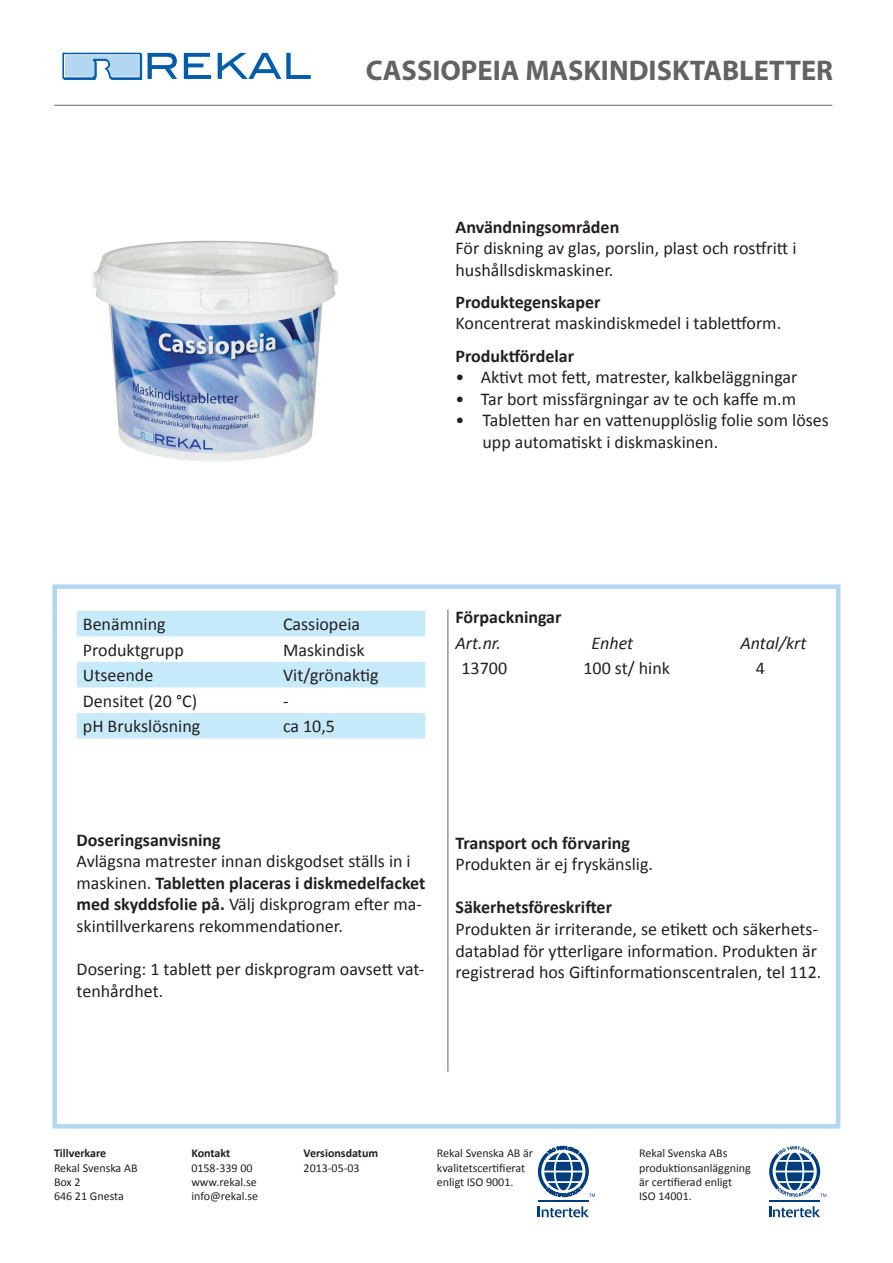
<style>
.page{position:relative;width:893px;height:1263px;background:#fff}
.page>*{position:absolute;margin:0;border:0;box-sizing:border-box;transform-origin:0 0}
.t1{font:700 28.5px "Myriad Pro";color:#636366}
.t2{font:18px/21.6px "Calibri";color:#231f20}
.t3{font:700 18px "Calibri";color:#231f20}
.t4{font:italic 18px "Calibri";color:#231f20}
.t5{font:12px/14.4px "Calibri";color:#231f20}
.t6{font:700 12px "Calibri";color:#231f20}
.s1{font-weight:700}
</style>
<div class="page">
<div style="left:52px;top:584px;width:788px;height:544px;border:4px solid #b2d7f1"></div>
<img style="left:92px;top:240px;width:246px;height:221px">
<svg style="left:148px;top:53px;width:29px;height:26px"></svg>
<svg style="left:184px;top:53px;width:27px;height:26px"></svg>
<svg style="left:218px;top:53px;width:93px;height:26px"></svg>
<svg style="left:63px;top:53px;width:79px;height:26px;background:#9dc6e5"></svg>
<hr style="left:54px;top:105px;width:778px;height:1px;background:#636366">
<hr style="left:447px;top:609px;width:1px;height:462px;background:#636366">
<svg style="left:77px;top:611px;width:348px;height:127px"></svg>
<svg style="left:769px;top:1206px;width:51px;height:11px"></svg>
<hr style="left:769px;top:1201px;width:51px;height:1px;background:#013d7d">
<svg style="left:769px;top:1146px;width:57px;height:51px"></svg>
<svg style="left:538px;top:1206px;width:51px;height:11px"></svg>
<hr style="left:538px;top:1201px;width:51px;height:1px;background:#013d7d">
<svg style="left:538px;top:1146px;width:57px;height:51px"></svg>
<h1 class="t1" style="left:366px;top:52px;width:469px">CASSIOPEIA MASKINDISKTABLETTER</h1>
<p class="t3" style="left:455px;top:215px;width:165px">Användningsområden</p>
<p class="t2" style="left:455px;top:237px;width:342px">För diskning av glas, porslin, plast och rostfritt i hushållsdiskmaskiner.</p>
<p class="t3" style="left:455px;top:290px;width:147px">Produktegenskaper</p>
<p class="t2" style="left:455px;top:313px;width:327px">Koncentrerat maskindiskmedel i tablettform.</p>
<p class="t3" style="left:455px;top:344px;width:120px">Produktfördelar</p>
<p class="t2" style="left:455px;top:366px;width:343px">• Aktivt mot fett, matrester, kalkbeläggningar</p>
<p class="t2" style="left:455px;top:388px;width:342px">• Tar bort missfärgningar av te och kaffe m.m</p>
<p class="t2" style="left:482px;top:410px;width:348px;text-indent:-27px">• Tabletten har en vattenupplöslig folie som löses upp automatiskt i diskmaskinen.</p>
<p class="t2" style="left:83px;top:614px;width:84px">Benämning</p>
<p class="t2" style="left:283px;top:614px;width:79px">Cassiopeia</p>
<p class="t2" style="left:83px;top:639px;width:102px">Produktgrupp</p>
<p class="t2" style="left:283px;top:639px;width:83px">Maskindisk</p>
<p class="t2" style="left:83px;top:665px;width:72px">Utseende</p>
<p class="t2" style="left:283px;top:665px;width:97px">Vit/grönaktig</p>
<p class="t2" style="left:83px;top:690px;width:116px">Densitet (20 °C)</p>
<p class="t2" style="left:283px;top:690px;width:7px">-</p>
<p class="t2" style="left:83px;top:716px;width:119px">pH Brukslösning</p>
<p class="t2" style="left:283px;top:716px;width:54px">ca 10,5</p>
<p class="t3" style="left:455px;top:605px;width:108px">Förpackningar</p>
<p class="t4" style="left:455px;top:630px;width:47px">Art.nr.</p>
<p class="t4" style="left:592px;top:630px;width:43px">Enhet</p>
<p class="t4" style="left:740px;top:630px;width:68px">Antal/krt</p>
<p class="t2" style="left:461px;top:657px;width:47px">13700</p>
<p class="t2" style="left:583px;top:657px;width:88px">100 st/ hink</p>
<p class="t2" style="left:756px;top:657px;width:11px">4</p>
<p class="t3" style="left:77px;top:828px;width:146px">Doseringsanvisning</p>
<p class="t2" style="left:77px;top:850px;width:350px">Avlägsna matrester innan diskgodset ställs in i maskinen. <span class="s1">Tabletten placeras i diskmedelfacket med skyddsfolie på.</span> Välj diskprogram efter ma&shy;skintillverkarens rekommendationer.</p>
<p class="t2" style="left:77px;top:958px;width:349px">Dosering: 1 tablett per diskprogram oavsett vat&shy;tenhårdhet.</p>
<p class="t3" style="left:455px;top:831px;width:176px">Transport och förvaring</p>
<p class="t2" style="left:455px;top:853px;width:199px">Produkten är ej fryskänslig.</p>
<p class="t3" style="left:455px;top:896px;width:158px">Säkerhetsföreskrifter</p>
<p class="t2" style="left:455px;top:918px;width:367px">Produkten är irriterande, se etikett och säkerhets&shy;datablad för ytterligare information. Produkten är registrerad hos Giftinformationscentralen, tel 112.</p>
<p class="t6" style="left:54px;top:1145px;width:54px">Tillverkare</p>
<p class="t5" style="left:54px;top:1160px;width:85px">Rekal Svenska AB<br>Box 2<br>646 21 Gnesta</p>
<p class="t6" style="left:191px;top:1145px;width:40px">Kontakt</p>
<p class="t5" style="left:191px;top:1160px;width:68px">0158-339 00 www.rekal.se info@rekal.se</p>
<p class="t6" style="left:304px;top:1145px;width:76px">Versionsdatum</p>
<p class="t5" style="left:304px;top:1160px;width:58px">2013-05-03</p>
<p class="t5" style="left:437px;top:1146px;width:98px">Rekal Svenska AB är kvalitetscertifierat enligt ISO 9001.</p>
<p class="t5" style="left:639px;top:1146px;width:113px">Rekal Svenska ABs produktionsanläggning är certifierad enligt<br>ISO 14001.</p>
</div>
